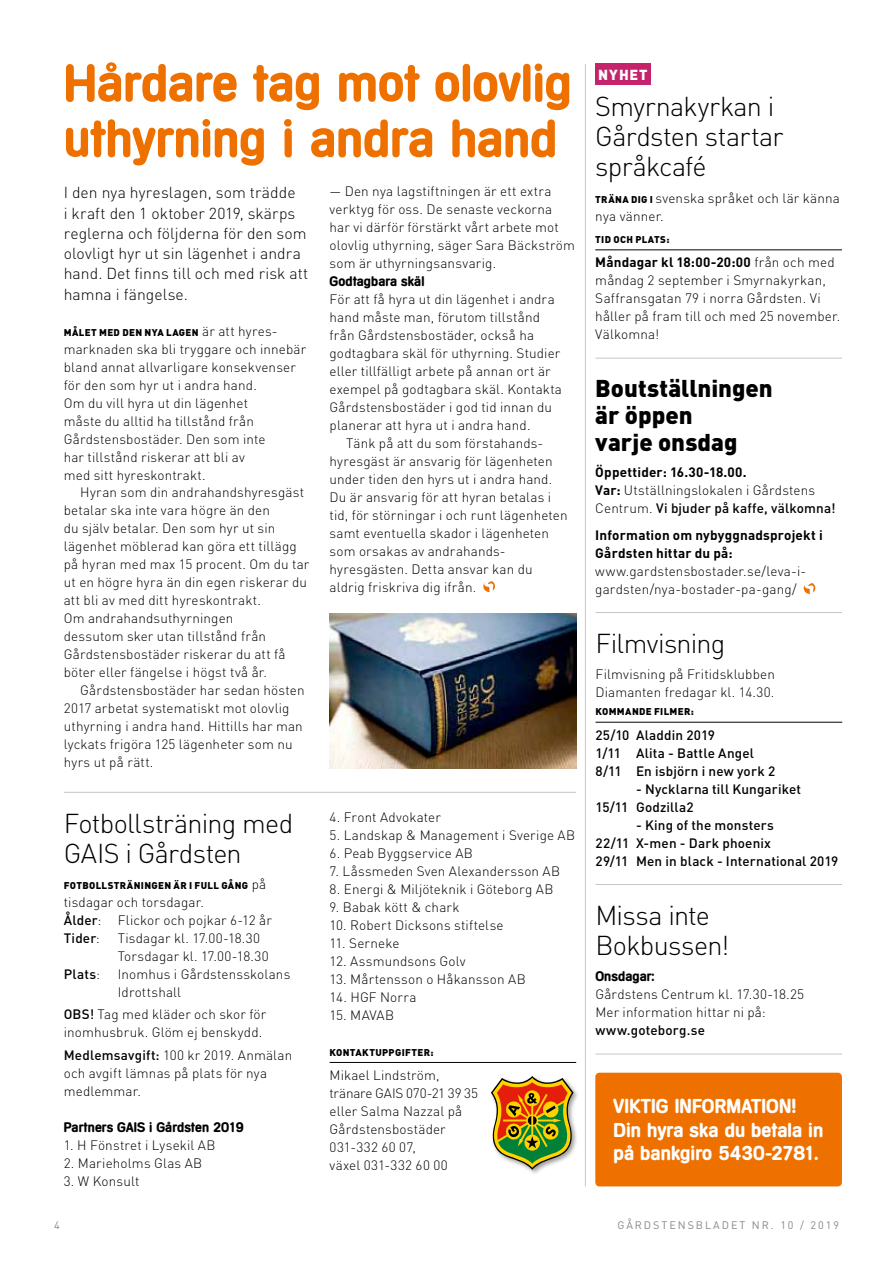
<style>
.page{position:relative;width:893px;height:1263px;background:#fff}
.page>*{position:absolute;margin:0;border:0;box-sizing:border-box;transform-origin:0 0}
.t1{font:700 51px/55.5px "Mercedes Serial";color:#ee7100}
.t2{font:300 27px/30px "DIN";letter-spacing:-.025em;color:#000}
.t3{font:900 24px/27px "DIN";color:#000}
.t4{font:700 19.5px/23.4px "Mercedes Serial";letter-spacing:.01em;color:#fff}
.t5{font:300 15.75px/20.2px "DIN";letter-spacing:.005em;color:#000}
.t6{font:900 14.4px "DIN";letter-spacing:.065em;color:#fff}
.t7{font:300 13.5px/18px "DIN";letter-spacing:.01em;color:#000}
.t8{font:500 13.5px/18px "DIN";letter-spacing:.01em;color:#000}
.t9{font:700 13.5px/18px "DIN";letter-spacing:.015em;color:#000}
.t10{font:700 13.5px "Mercedes Serial";letter-spacing:.01em;color:#000}
.t11{font:10.8px "DIN";letter-spacing:.18em;color:#868786}
.t12{font:900 9.75px "DIN";letter-spacing:.035em;color:#000}
.s1{font-weight:300;font-size:13.5px}
.s2{font-weight:500}
.s3{font-weight:300}
.s4{font-weight:900;font-size:9.75px}
.s5{font-weight:700}
</style>
<div class="page">
<div style="left:595px;top:64px;width:56px;height:21px;background:#c4246b"></div>
<hr style="left:595px;top:249px;width:247px;height:1px;background:#000">
<svg style="left:483px;top:581px;width:12px;height:11px"></svg>
<hr style="left:585px;top:64px;width:1px;height:1122px;background:#c5c6c6">
<hr style="left:595px;top:358px;width:247px;height:1px;background:#c5c6c6">
<hr style="left:595px;top:612px;width:247px;height:1px;background:#c5c6c6">
<hr style="left:64px;top:792px;width:512px;height:1px;background:#c5c6c6">
<img style="left:330px;top:613px;width:246px;height:156px">
<div style="left:595px;top:1073px;width:247px;height:113px;background:#ee7100;border-radius:4px"></div>
<hr style="left:595px;top:722px;width:247px;height:1px;background:#000">
<hr style="left:330px;top:1062px;width:246px;height:1px;background:#000">
<div style="left:489px;top:1074px;width:91px;height:102px;background:#000;opacity:.4"></div>
<svg style="left:491px;top:1076px;width:83px;height:94px"></svg>
<svg style="left:804px;top:583px;width:11px;height:11px"></svg>
<hr style="left:595px;top:884px;width:247px;height:1px;background:#c5c6c6">
<hr style="left:595px;top:1054px;width:247px;height:1px;background:#c5c6c6">
<h1 class="t1" style="left:64px;top:55px;width:509px">Hårdare tag mot olovlig uthyrning i andra hand</h1>
<p class="t5" style="left:64px;top:182px;width:246px">I den nya hyreslagen, som trädde<br>i kraft den 1 oktober 2019, skärps reglerna och följderna för den som olovligt hyr ut sin lägenhet i andra hand. Det finns till och med risk att hamna i fängelse.</p>
<p class="t12" style="left:64px;top:325px;width:215px">MÅLET MED DEN NYA LAGEN <span class="s1">är att hyres-</span></p>
<p class="t7" style="left:64px;top:339px;width:244px">marknaden ska bli tryggare och innebär bland annat allvarligare konsekvenser för den som hyr ut i andra hand.<br>Om du vill hyra ut din lägenhet<br>måste du alltid ha tillstånd från<br>Gårdstensbostäder. Den som inte<br>har tillstånd riskerar att bli av<br>med sitt hyreskontrakt.</p>
<p class="t7" style="left:64px;top:483px;width:247px;text-indent:16px">Hyran som din andrahandshyresgäst betalar ska inte vara högre än den<br>du själv betalar. Den som hyr ut sin lägenhet möblerad kan göra ett tillägg på hyran med max 15 procent. Om du tar ut en högre hyra än din egen riskerar du att bli av med ditt hyreskontrakt.<br>Om andrahandsuthyrningen<br>dessutom sker utan tillstånd från Gårdstensbostäder riskerar du att få böter eller fängelse i högst två år.</p>
<p class="t7" style="left:64px;top:681px;width:242px;text-indent:16px">Gårdstensbostäder har sedan hösten 2017 arbetat systematiskt mot olovlig uthyrning i andra hand. Hittills har man lyckats frigöra 125 lägenheter som nu hyrs ut på rätt.</p>
<p class="t7" style="left:330px;top:182px;width:247px">— Den nya lagstiftningen är ett extra verktyg för oss. De senaste veckorna har vi därför förstärkt vårt arbete mot olovlig uthyrning, säger Sara Bäckström som är uthyrningsansvarig.</p>
<p class="t10" style="left:330px;top:273px;width:96px">Godtagbara skäl</p>
<p class="t7" style="left:330px;top:290px;width:234px">För att få hyra ut din lägenhet i andra hand måste man, förutom tillstånd från Gårdstensbostäder, också ha godtagbara skäl för uthyrning. Studier eller tillfälligt arbete på annan ort är exempel på godtagbara skäl. Kontakta Gårdstensbostäder i god tid innan du planerar att hyra ut i andra hand.</p>
<p class="t7" style="left:330px;top:434px;width:240px;text-indent:16px">Tänk på att du som förstahands&shy;hyresgäst är ansvarig för lägenheten under tiden den hyrs ut i andra hand.<br>Du är ansvarig för att hyran betalas i tid, för störningar i och runt lägenheten samt eventuella skador i lägenheten som orsakas av andrahands&shy;hyresgästen. Detta ansvar kan du aldrig friskriva dig ifrån.</p>
<h2 class="t2" style="left:64px;top:807px;width:231px">Fotbollsträning med<br>GAIS i Gårdsten</h2>
<p class="t12" style="left:64px;top:879px;width:204px">FOTBOLLSTRÄNINGEN ÄR I FULL GÅNG <span class="s1">på</span></p>
<p class="t7" style="left:64px;top:893px;width:210px">tisdagar och torsdagar.<br><span class="s2">Ålder</span>: Flickor och pojkar 6-12 år<br><span class="s2">Tider</span>:</p>
<p class="t7" style="left:118px;top:929px;width:152px">Tisdagar kl. 17.00-18.30<br>Torsdagar kl. 17.00-18.30</p>
<p class="t8" style="left:64px;top:965px;width:38px">Plats<span class="s3">:</span></p>
<p class="t7" style="left:118px;top:965px;width:174px">Inomhus i Gårdstensskolans<br>Idrottshall</p>
<p class="t7" style="left:64px;top:1005px;width:204px"><span class="s2">OBS!</span> Tag med kläder och skor för inomhusbruk. Glöm ej benskydd.</p>
<p class="t7" style="left:64px;top:1045px;width:230px"><span class="s2">Medlemsavgift:</span> 100 kr 2019. Anmälan och avgift lämnas på plats för nya medlemmar.</p>
<p class="t10" style="left:64px;top:1118px;width:182px">Partners GAIS i Gårdsten 2019</p>
<p class="t7" style="left:64px;top:1135px;width:153px">1. H Fönstret i Lysekil AB</p>
<p class="t7" style="left:64px;top:1153px;width:140px">2. Marieholms Glas AB</p>
<p class="t7" style="left:64px;top:1171px;width:77px">3. W Konsult</p>
<p class="t7" style="left:330px;top:808px;width:113px">4. Front Advokater</p>
<p class="t7" style="left:330px;top:826px;width:247px">5. Landskap &amp; Management i Sverige AB</p>
<p class="t7" style="left:330px;top:844px;width:145px">6. Peab Byggservice AB</p>
<p class="t7" style="left:330px;top:862px;width:232px">7. Låssmeden Sven Alexandersson AB</p>
<p class="t7" style="left:330px;top:880px;width:225px">8. Energi &amp; Miljöteknik i Göteborg AB</p>
<p class="t7" style="left:330px;top:898px;width:132px">9. Babak kött &amp; chark</p>
<p class="t7" style="left:330px;top:916px;width:176px">10. Robert Dicksons stiftelse</p>
<p class="t7" style="left:330px;top:934px;width:71px">11. Serneke</p>
<p class="t7" style="left:330px;top:952px;width:138px">12. Assmundsons Golv</p>
<p class="t7" style="left:330px;top:970px;width:198px">13. Mårtensson o Håkansson AB</p>
<p class="t7" style="left:330px;top:988px;width:89px">14. HGF Norra</p>
<p class="t7" style="left:330px;top:1006px;width:66px">15. MAVAB</p>
<p class="t12" style="left:330px;top:1046px;width:105px">KONTAKTUPPGIFTER:</p>
<p class="t7" style="left:330px;top:1066px;width:150px">Mikael Lindström, tränare GAIS 070-21 39 35 eller Salma Nazzal på<br>Gårdstensbostäder<br>031-332 60 07,<br>växel 031-332 60 00</p>
<p class="t6" style="left:598px;top:66px;width:51px">NYHET</p>
<h2 class="t2" style="left:595px;top:91px;width:190px">Smyrnakyrkan i<br>Gårdsten startar språkcafé</h2>
<p class="t7" style="left:595px;top:189px;width:246px"><span class="s4">TRÄNA DIG I</span> svenska språket och lär känna nya vänner.</p>
<p class="t12" style="left:595px;top:233px;width:76px">TID OCH PLATS:</p>
<p class="t7" style="left:595px;top:253px;width:246px"><span class="s5">Måndagar kl 18:00-20:00</span> från och med måndag 2 september i Smyrnakyrkan,<br>Saffransgatan 79 i norra Gårdsten. Vi håller på fram till och med 25 november.<br>Välkomna!</p>
<h3 class="t3" style="left:595px;top:373px;width:179px">Boutställningen är öppen<br>varje onsdag</h3>
<p class="t7" style="left:595px;top:463px;width:242px"><span class="s5">Öppettider: 16.30-18.00.<br>Var:</span> Utställningslokalen i Gårdstens<br>Centrum. <span class="s2">Vi bjuder på kaffe, välkomna!</span></p>
<p class="t9" style="left:595px;top:525px;width:229px">Information om nybyggnadsprojekt i<br>Gårdsten hittar du på:</p>
<p class="t7" style="left:595px;top:562px;width:212px">www.gardstensbostader.se/leva-i&shy;gardsten/nya-bostader-pa-gang/</p>
<h2 class="t2" style="left:595px;top:628px;width:131px">Filmvisning</h2>
<p class="t7" style="left:595px;top:665px;width:181px">Filmvisning på Fritidsklubben<br>Diamanten fredagar kl. 14.30.</p>
<p class="t12" style="left:595px;top:705px;width:100px">KOMMANDE FILMER:</p>
<p class="t8" style="left:595px;top:725px;width:181px">25/10 Aladdin 2019<br>1/11 Alita - Battle Angel<br>8/11 En isbjörn i new york 2</p>
<p class="t8" style="left:595px;top:779px;width:207px;text-indent:40px">- Nycklarna till Kungariket<br>15/11 Godzilla2</p>
<p class="t8" style="left:595px;top:815px;width:244px;text-indent:40px">- King of the monsters<br>22/11 X-men - Dark phoenix<br>29/11 Men in black - International 2019</p>
<h2 class="t2" style="left:595px;top:900px;width:135px">Missa inte<br>Bokbussen!</h2>
<p class="t10" style="left:595px;top:968px;width:61px">Onsdagar:</p>
<p class="t7" style="left:595px;top:985px;width:210px">Gårdstens Centrum kl. 17.30-18.25<br>Mer information hittar ni på:</p>
<p class="t8" style="left:595px;top:1021px;width:111px">www.goteborg.se</p>
<h3 class="t4" style="left:613px;top:1094px;width:211px">VIKTIG INFORMATION!<br>Din hyra ska du betala in på bankgiro 5430-2781.</h3>
<p class="t11" style="left:54px;top:1218px;width:7px">4</p>
<p class="t11" style="left:617px;top:1218px;width:223px">GÅRDSTENSBLADET NR. 10 / 2019</p>
</div>
